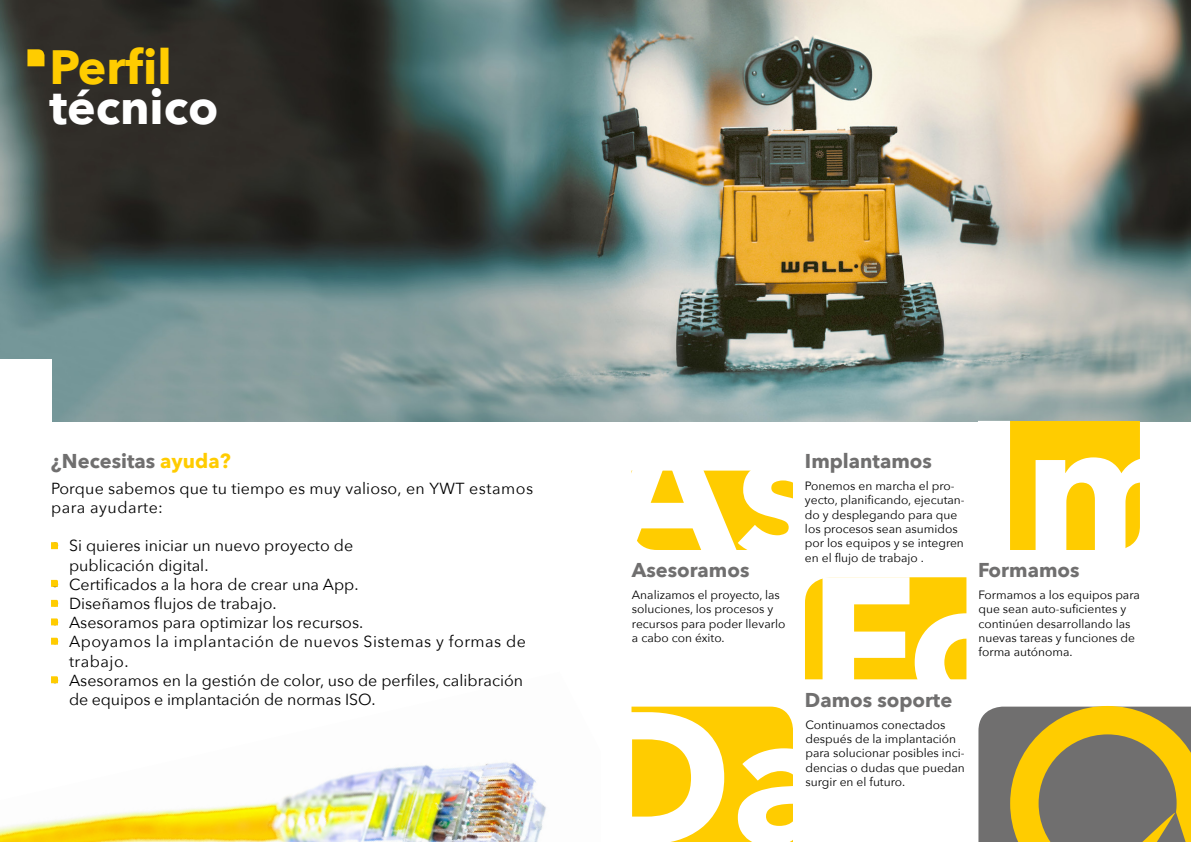
<style>
.page{position:relative;width:1191px;height:842px;background:#fff}
.page>*{position:absolute;margin:0;border:0;box-sizing:border-box;transform-origin:0 0}
.t1{font:700 48px "Avenir Next";color:#fff}
.t2{font:700 48px "Avenir Next";color:#fc0}
.t3{font:700 20px "Avenir Next";color:#706f6f}
.t4{font:16px/19.2px "Avenir Next";color:#000}
.t5{font:16px/19.2px "Avenir Next";letter-spacing:.03em;color:#000}
.t6{font:12px/14.4px "Avenir Next";color:#000}
.s1{color:#fc0}
</style>
<div class="page">
<img style="left:0;top:683px;width:546px;height:159px">
<img style="left:0;top:0;width:1191px;height:421px">
<svg style="left:27px;top:49px;width:17px;height:17px"></svg>
<svg style="left:51px;top:618px;width:7px;height:7px"></svg>
<svg style="left:51px;top:638px;width:7px;height:7px"></svg>
<svg style="left:51px;top:600px;width:7px;height:7px"></svg>
<svg style="left:51px;top:580px;width:7px;height:7px"></svg>
<svg style="left:51px;top:676px;width:7px;height:7px"></svg>
<svg style="left:51px;top:542px;width:7px;height:7px"></svg>
<div style="left:0;top:359px;width:51px;height:68px;background:#fff"></div>
<svg style="left:1010px;top:421px;width:174px;height:129px"></svg>
<svg style="left:631px;top:470px;width:162px;height:80px"></svg>
<svg style="left:631px;top:577px;width:560px;height:265px"></svg>
<h1 class="t2" style="left:49px;top:26px;width:124px">Perfil</h1>
<h1 class="t1" style="left:49px;top:66px;width:170px">técnico</h1>
<h2 class="t3" style="left:51px;top:444px;width:181px">¿Necesitas <span class="s1">ayuda?</span></h2>
<h3 class="t4" style="left:51px;top:478px;width:483px">Porque sabemos que tu tiempo es muy valioso, en YWT estamos para ayudarte:</h3>
<h3 class="t4" style="left:69px;top:535px;width:286px;text-indent:-18px">• Si quieres iniciar un nuevo proyecto de publicación digital.</h3>
<h3 class="t4" style="left:51px;top:574px;width:309px">• Certificados a la hora de crear una App.</h3>
<h3 class="t4" style="left:51px;top:593px;width:227px">• Diseñamos flujos de trabajo.</h3>
<h3 class="t4" style="left:51px;top:612px;width:314px">• Asesoramos para optimizar los recursos.</h3>
<h3 class="t5" style="left:69px;top:631px;width:458px;text-indent:-18px">• Apoyamos la implantación de nuevos Sistemas y formas de trabajo.</h3>
<h3 class="t4" style="left:69px;top:670px;width:455px;text-indent:-18px">• Asesoramos en la gestión de color, uso de perfiles, calibración de equipos e implantación de normas ISO.</h3>
<h2 class="t3" style="left:632px;top:553px;width:119px">Asesoramos</h2>
<h2 class="t3" style="left:805px;top:444px;width:128px">Implantamos</h2>
<p class="t6" style="left:805px;top:478px;width:161px">Ponemos en marcha el pro&shy;yecto, planificando, ejecutan&shy;do y desplegando para que los procesos sean asumidos por los equipos y se integren en el flujo de trabajo .</p>
<h2 class="t3" style="left:978px;top:553px;width:103px">Formamos</h2>
<p class="t6" style="left:632px;top:587px;width:155px">Analizamos el proyecto, las soluciones, los procesos y recursos para poder llevarlo a cabo con éxito.</p>
<p class="t6" style="left:978px;top:587px;width:163px">Formamos a los equipos para que sean auto-suficientes y continúen desarrollando las nuevas tareas y funciones de forma autónoma.</p>
<h2 class="t3" style="left:805px;top:682px;width:149px">Damos soporte</h2>
<p class="t6" style="left:805px;top:717px;width:161px">Continuamos conectados después de la implantación para solucionar posibles inci&shy;dencias o dudas que puedan surgir en el futuro.</p>
</div>
